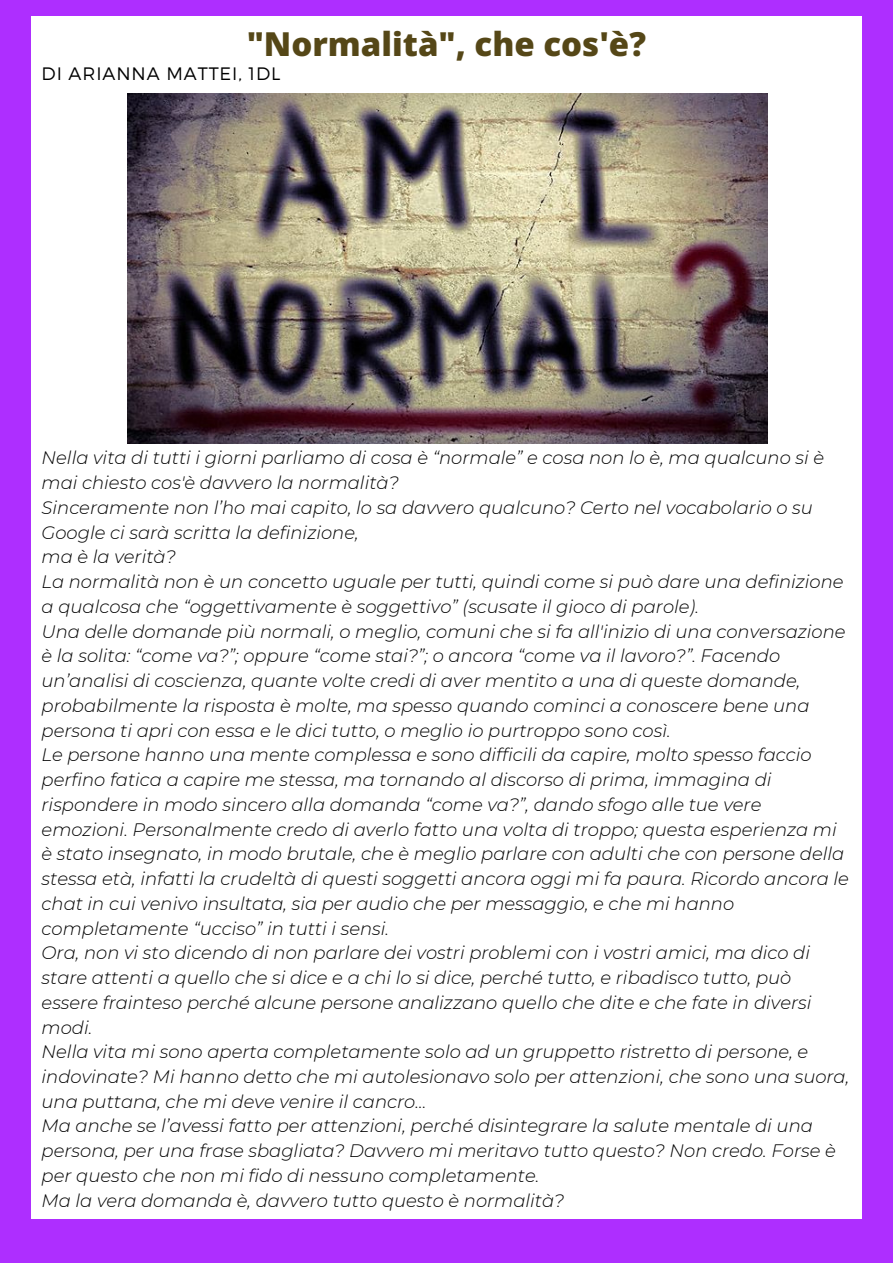
<style>
.page{position:relative;width:893px;height:1264px;background:#fff}
.page>*{position:absolute;margin:0;border:0;box-sizing:border-box;transform-origin:0 0}
.t1{font:800 33px "Open Sans";color:#554717}
.t2{font:italic 300 18px/24.8px "Montserrat";color:#000}
.t3{font:300 18px "Montserrat";letter-spacing:.05em;color:#000}
</style>
<div class="page">
<div style="left:0;top:0;width:892px;height:1262px;background:#ae2eff"></div>
<div style="left:31px;top:17px;width:830px;height:1201px;background:#fff"></div>
<img style="left:127px;top:94px;width:640px;height:349px">
<p class="t1" style="left:247px;top:20px;width:401px">"Normalità", che cos'è?</p>
<p class="t3" style="left:42px;top:62px;width:240px">DI ARIANNA MATTEI, 1DL</p>
<p class="t2" style="left:42px;top:445px;width:784px">Nella vita di tutti i giorni parliamo di cosa è “normale” e cosa non lo è, ma qualcuno si è mai chiesto cos'è davvero la normalità?</p>
<p class="t2" style="left:42px;top:495px;width:772px">Sinceramente non l’ho mai capito, lo sa davvero qualcuno? Certo nel vocabolario o su<br>Google ci sarà scritta la definizione,</p>
<p class="t2" style="left:42px;top:544px;width:136px">ma è la verità?</p>
<p class="t2" style="left:42px;top:569px;width:803px">La normalità non è un concetto uguale per tutti, quindi come si può dare una definizione a qualcosa che “oggettivamente è soggettivo” (scusate il gioco di parole).</p>
<p class="t2" style="left:42px;top:618px;width:805px">Una delle domande più normali, o meglio, comuni che si fa all'inizio di una conversazione è la solita: “come va?”; oppure “come stai?”; o ancora “come va il lavoro?”. Facendo un’analisi di coscienza, quante volte credi di aver mentito a una di queste domande, probabilmente la risposta è molte, ma spesso quando cominci a conoscere bene una persona ti apri con essa e le dici tutto, o meglio io purtroppo sono così.</p>
<p class="t2" style="left:42px;top:742px;width:808px">Le persone hanno una mente complessa e sono difficili da capire, molto spesso faccio perfino fatica a capire me stessa, ma tornando al discorso di prima, immagina di rispondere in modo sincero alla domanda “come va?”, dando sfogo alle tue vere emozioni. Personalmente credo di averlo fatto una volta di troppo; questa esperienza mi è stato insegnato, in modo brutale, che è meglio parlare con adulti che con persone della stessa età, infatti la crudeltà di questi soggetti ancora oggi mi fa paura. Ricordo ancora le chat in cui venivo insultata, sia per audio che per messaggio, e che mi hanno completamente “ucciso” in tutti i sensi.</p>
<p class="t2" style="left:42px;top:940px;width:771px">Ora, non vi sto dicendo di non parlare dei vostri problemi con i vostri amici, ma dico di stare attenti a quello che si dice e a chi lo si dice, perché tutto, e ribadisco tutto, può essere frainteso perché alcune persone analizzano quello che dite e che fate in diversi modi.</p>
<p class="t2" style="left:42px;top:1039px;width:809px">Nella vita mi sono aperta completamente solo ad un gruppetto ristretto di persone, e indovinate? Mi hanno detto che mi autolesionavo solo per attenzioni, che sono una suora, una puttana, che mi deve venire il cancro…</p>
<p class="t2" style="left:42px;top:1113px;width:795px">Ma anche se l’avessi fatto per attenzioni, perché disintegrare la salute mentale di una persona, per una frase sbagliata? Davvero mi meritavo tutto questo? Non credo. Forse è per questo che non mi fido di nessuno completamente.</p>
<p class="t2" style="left:42px;top:1187px;width:524px">Ma la vera domanda è, davvero tutto questo è normalità?</p>
</div>
